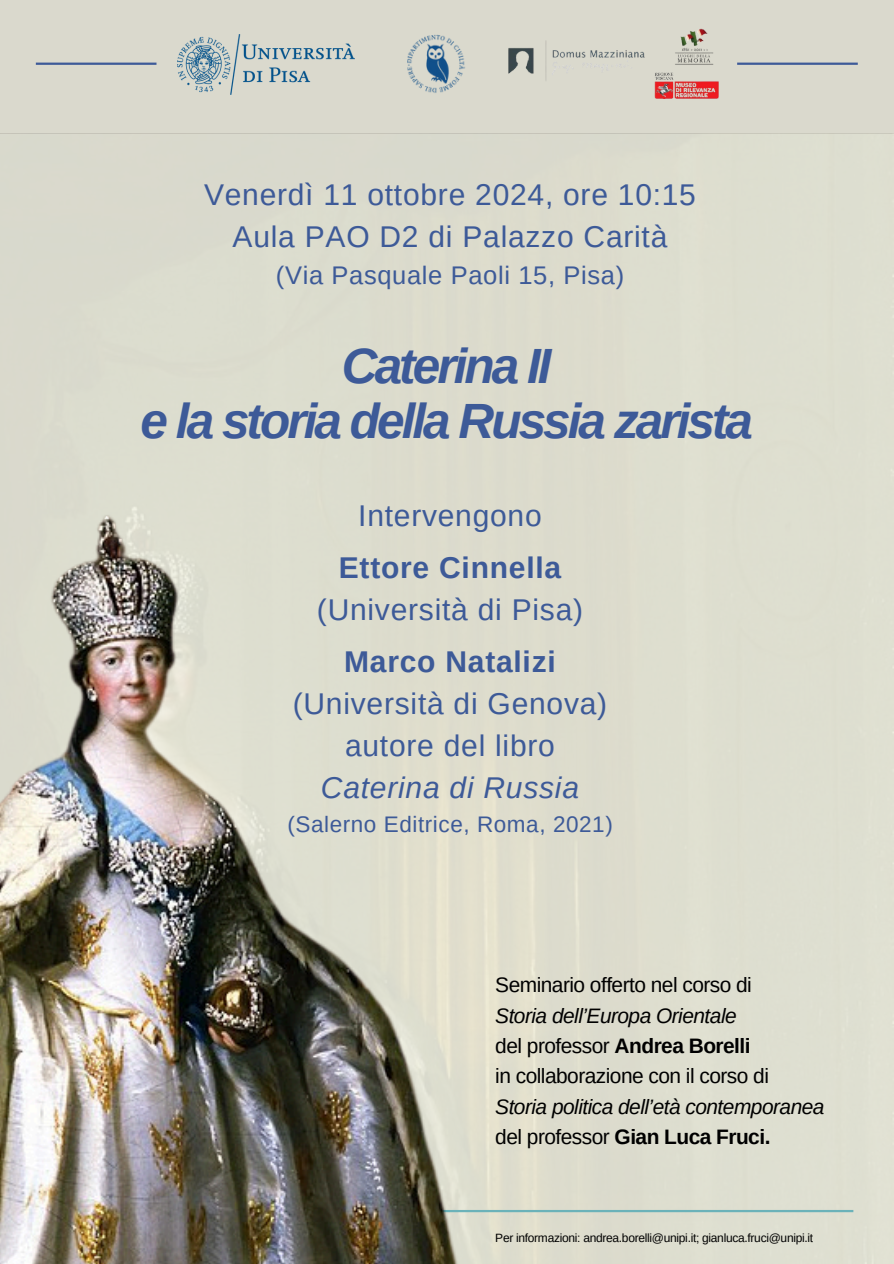
<style>
.page{position:relative;width:894px;height:1264px;background:#fff}
.page>*{position:absolute;margin:0;border:0;box-sizing:border-box;transform-origin:0 0}
.t1{font:italic 700 49.5px/55.2px "Arimo";letter-spacing:-.06em;color:#3d5a98;text-align:center}
.t2{font:30px/41.8px "Arimo";letter-spacing:.025em;color:#3d5a98;text-align:center}
.t3{font:25.5px "Arimo";letter-spacing:.025em;color:#3d5a98}
.t4{font:22.5px "Arimo";letter-spacing:.025em;color:#3d5a98}
.t5{font:20.85px/30.3px "Arimo";letter-spacing:-.025em;color:#000}
.t6{font:12px "Arimo";letter-spacing:-.025em;color:#000}
.s1{font-weight:700}
.s2{font-style:italic}
</style>
<div class="page">
<div style="left:0;top:0;width:893px;height:134px;background:#dad9cd"></div>
<hr style="left:36px;top:63px;width:120px;height:2px;background:#3d5a98">
<hr style="left:737px;top:63px;width:120px;height:2px;background:#3d5a98">
<hr style="left:31px;top:1209px;width:822px;height:3px;background:#6bb2b9">
<img style="left:508px;top:28px;width:210px;height:71px">
<img style="left:177px;top:35px;width:177px;height:59px">
<img style="left:407px;top:34px;width:58px;height:59px">
<img style="left:0;top:133px;width:494px;height:1130px">
<h3 class="t2" style="left:204px;top:174px;width:493px">Venerdì 11 ottobre 2024, ore 10:15<br>Aula PAO D2 di Palazzo Carità</h3>
<h3 class="t3" style="left:276px;top:261px;width:349px">(Via Pasquale Paoli 15, Pisa)</h3>
<h2 class="t1" style="left:140px;top:338px;width:614px">Caterina II<br>e la storia della Russia zarista</h2>
<p class="t2" style="left:358px;top:495px;width:185px">Intervengono</p>
<h2 class="t2" style="left:317px;top:547px;width:267px"><span class="s1">Ettore Cinnella </span>(Università di Pisa)</h2>
<h1 class="t2" style="left:293px;top:640px;width:316px"><span class="s1">Marco Natalizi </span>(Università di Genova) autore del libro<br><span class="s2">Caterina di Russia</span></h1>
<h1 class="t4" style="left:287px;top:811px;width:327px">(Salerno Editrice, Roma, 2021)</h1>
<h2 class="t5" style="left:495px;top:969px;width:330px">Seminario offerto nel corso di<br><span class="s2">Storia dell’Europa Orientale<br></span>del professor <span class="s1">Andrea Borelli<br></span>in collaborazione con il corso di<br><span class="s2">Storia politica dell’età contemporanea </span>del professor <span class="s1">Gian Luca Fruci.</span></h2>
<h3 class="t6" style="left:495px;top:1231px;width:319px">Per informazioni: andrea.borelli@unipi.it; gianluca.fruci@unipi.it</h3>
</div>
